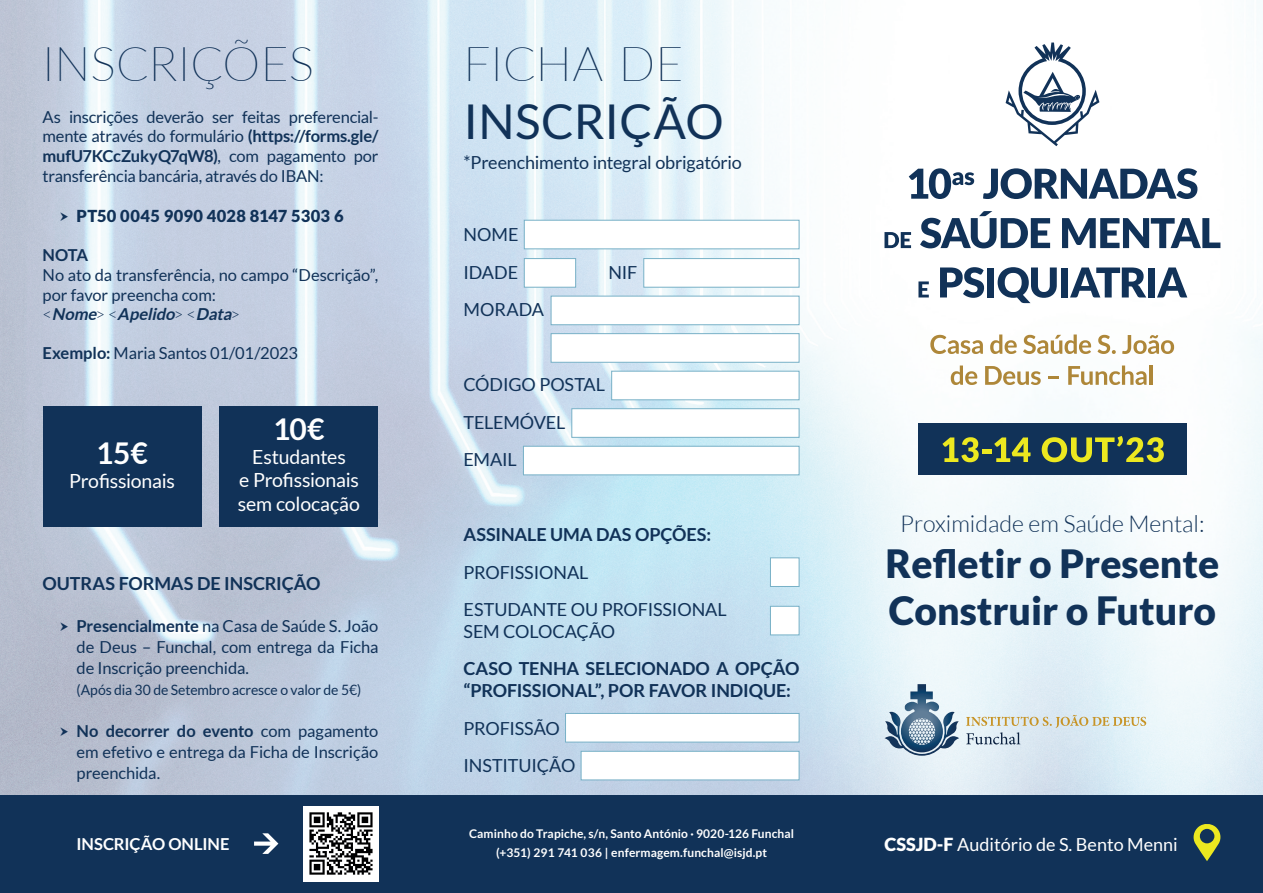
<style>
.page{position:relative;width:1263px;height:893px;background:#fff}
.page>*{position:absolute;margin:0;border:0;box-sizing:border-box;transform-origin:0 0}
.t1{font:100 48px "Lato";letter-spacing:.005em;color:#113258}
.t2{font:48px "Lato";letter-spacing:.005em;color:#113258}
.t3{font:900 39px/46.8px "Lato";color:#113258}
.t4{font:700 30px "Lato";color:#fff}
.t5{font:300 23.25px "Lato";color:#113258}
.t6{font:19.5px/23.4px "Lato";letter-spacing:-.01em;color:#fff;text-align:center}
.t7{font:18px/37.5px "Lato";letter-spacing:-.01em;color:#113258}
.t8{font:700 18px/21.6px "Lato";letter-spacing:-.005em;color:#113258}
.t9{font:18px "Lato";color:#fff}
.t10{font:16.5px/19.8px "Lato";letter-spacing:-.01em;color:#113258;text-align:justify}
.t11{font:900 16.5px "Lato";letter-spacing:.01em;color:#113258}
.t12{font:700 16.5px "Lato";color:#fff}
.t13{font:700 16.5px "Lato";color:#113258}
.t14{font:14.25px "Lato";letter-spacing:-.01em;color:#113258}
.t15{font:700 12px/18.6px "Lato";letter-spacing:.01em;color:#fff;text-align:center}
.s1{font-weight:700}
.s2{font-weight:300}
.s3{font-weight:700;font-style:italic}
.s4{font-weight:900}
</style>
<div class="page">
<img style="left:0;top:0;width:1263px;height:795px">
<svg style="left:909px;top:168px;width:65px;height:31px"></svg>
<svg style="left:983px;top:168px;width:214px;height:31px"></svg>
<svg style="left:884px;top:232px;width:27px;height:16px"></svg>
<svg style="left:920px;top:211px;width:130px;height:37px"></svg>
<svg style="left:1062px;top:218px;width:158px;height:30px"></svg>
<svg style="left:918px;top:281px;width:11px;height:16px"></svg>
<svg style="left:940px;top:267px;width:44px;height:31px"></svg>
<div style="left:987px;top:267px;width:7px;height:30px;background:#113258"></div>
<svg style="left:998px;top:267px;width:59px;height:36px"></svg>
<div style="left:1061px;top:267px;width:7px;height:30px;background:#113258"></div>
<svg style="left:1070px;top:267px;width:76px;height:30px"></svg>
<div style="left:1148px;top:267px;width:7px;height:30px;background:#113258"></div>
<svg style="left:1157px;top:267px;width:30px;height:30px"></svg>
<svg style="left:930px;top:335px;width:53px;height:19px"></svg>
<svg style="left:990px;top:334px;width:27px;height:20px"></svg>
<svg style="left:1023px;top:334px;width:68px;height:20px"></svg>
<svg style="left:1097px;top:335px;width:19px;height:19px"></svg>
<svg style="left:1122px;top:335px;width:52px;height:19px"></svg>
<svg style="left:951px;top:365px;width:26px;height:20px"></svg>
<svg style="left:985px;top:366px;width:56px;height:19px"></svg>
<svg style="left:1049px;top:376px;width:10px;height:2px"></svg>
<svg style="left:1068px;top:365px;width:78px;height:20px"></svg>
<hr style="left:1149px;top:365px;width:3px;height:20px;background:#ae8739">
<svg style="left:1005px;top:43px;width:94px;height:103px"></svg>
<div style="left:918px;top:423px;width:269px;height:52px;background:#113258"></div>
<svg style="left:942px;top:437px;width:88px;height:25px"></svg>
<svg style="left:1042px;top:436px;width:122px;height:26px"></svg>
<div style="left:0;top:795px;width:1263px;height:98px;background:#113258"></div>
<svg style="left:1193px;top:824px;width:28px;height:37px"></svg>
<svg style="left:966px;top:715px;width:180px;height:29px;background:#d5dcd9"></svg>
<svg style="left:884px;top:684px;width:75px;height:72px;background:#aec1d0"></svg>
<img style="left:901px;top:684px;width:42px;height:68px">
<div style="left:219px;top:406px;width:159px;height:121px;background:#113258"></div>
<div style="left:43px;top:406px;width:158px;height:121px;background:#113258"></div>
<div style="left:524px;top:220px;width:275px;height:29px;background:#fff;border:1px solid #78b1c7"></div>
<div style="left:524px;top:258px;width:52px;height:30px;background:#fff;border:1px solid #78b1c7"></div>
<div style="left:643px;top:258px;width:156px;height:30px;background:#fff;border:1px solid #78b1c7"></div>
<div style="left:551px;top:296px;width:248px;height:29px;background:#fff;border:1px solid #78b1c7"></div>
<div style="left:611px;top:371px;width:188px;height:29px;background:#fff;border:1px solid #78b1c7"></div>
<div style="left:551px;top:333px;width:248px;height:30px;background:#fff;border:1px solid #78b1c7"></div>
<div style="left:571px;top:408px;width:228px;height:30px;background:#fff;border:1px solid #78b1c7"></div>
<div style="left:523px;top:446px;width:276px;height:29px;background:#fff;border:1px solid #78b1c7"></div>
<div style="left:565px;top:713px;width:234px;height:29px;background:#fff;border:1px solid #78b1c7"></div>
<div style="left:581px;top:751px;width:218px;height:29px;background:#fff;border:1px solid #78b1c7"></div>
<div style="left:770px;top:557px;width:29px;height:30px;background:#fff;border:1px solid #78b1c7"></div>
<div style="left:770px;top:606px;width:29px;height:29px;background:#fff;border:1px solid #78b1c7"></div>
<img style="left:304px;top:806px;width:74px;height:75px">
<svg style="left:254px;top:833px;width:24px;height:21px"></svg>
<svg style="left:61px;top:212px;width:7px;height:9px"></svg>
<svg style="left:61px;top:622px;width:7px;height:9px"></svg>
<svg style="left:61px;top:727px;width:7px;height:9px"></svg>
<h1 class="t1" style="left:43px;top:31px;width:273px">INSCRIÇÕES</h1>
<p class="t10" style="left:43px;top:107px;width:337px">As inscrições deverão ser feitas preferencial&shy;mente através do formulário <span class="s1">(https://forms.gle/ mufU7KCcZukyQ7qW8)</span>, com pagamento por transferência bancária, através do IBAN:</p>
<p class="t11" style="left:77px;top:206px;width:268px">PT50 0045 9090 4028 8147 5303 6</p>
<p class="t13" style="left:43px;top:246px;width:47px">NOTA</p>
<p class="t10" style="left:43px;top:265px;width:337px;text-align:left">No ato da transferência, no campo “Descrição”, por favor preencha com:<br><span class="s2">&lt;</span> <span class="s3">Nome</span><span class="s2">&gt; &lt;</span> <span class="s3">Apelido</span><span class="s2">&gt; &lt;</span> <span class="s3">Data</span><span class="s2">&gt;</span></p>
<p class="t10" style="left:43px;top:343px;width:257px"><span class="s1">Exemplo:</span> Maria Santos 01/01/2023</p>
<h3 class="t4" style="left:96px;top:436px;width:53px">15€</h3>
<p class="t6" style="left:69px;top:469px;width:107px">Profissionais</p>
<h3 class="t4" style="left:273px;top:412px;width:53px">10€</h3>
<p class="t6" style="left:238px;top:445px;width:124px">Estudantes<br>e Profissionais sem colocação</p>
<p class="t8" style="left:43px;top:572px;width:279px">OUTRAS FORMAS DE INSCRIÇÃO</p>
<p class="t10" style="left:77px;top:615px;width:303px;line-height:21px"><span class="s1">Presencialmente</span> na Casa de Saúde S. João de Deus – Funchal, com entrega da Ficha de Inscrição preenchida.</p>
<p class="t14" style="left:77px;top:681px;width:286px">(Após dia 30 de Setembro acresce o valor de 5€)</p>
<p class="t10" style="left:77px;top:720px;width:303px;line-height:21px"><span class="s1">No decorrer do evento</span> com pagamento em efetivo e entrega da Ficha de Inscrição preenchida.</p>
<p class="t12" style="left:77px;top:835px;width:154px">INSCRIÇÃO ONLINE</p>
<h1 class="t1" style="left:463px;top:31px;width:221px">FICHA DE</h1>
<h1 class="t2" style="left:463px;top:95px;width:262px">INSCRIÇÃO</h1>
<p class="t7" style="left:463px;top:143px;width:280px">*Preenchimento integral obrigatório</p>
<p class="t7" style="left:463px;top:216px;width:56px">NOME<br>IDADE</p>
<p class="t7" style="left:463px;top:291px;width:82px">MORADA</p>
<p class="t7" style="left:608px;top:253px;width:30px">NIF</p>
<p class="t7" style="left:463px;top:366px;width:143px">CÓDIGO POSTAL<br>TELEMÓVEL<br>EMAIL</p>
<p class="t8" style="left:463px;top:524px;width:249px">ASSINALE UMA DAS OPÇÕES:</p>
<p class="t7" style="left:463px;top:553px;width:265px">PROFISSIONAL<br>ESTUDANTE OU PROFISSIONAL</p>
<p class="t7" style="left:463px;top:613px;width:153px">SEM COLOCAÇÃO</p>
<p class="t8" style="left:463px;top:658px;width:337px">CASO TENHA SELECIONADO A OPÇÃO “PROFISSIONAL”, POR FAVOR INDIQUE:</p>
<p class="t7" style="left:463px;top:709px;width:113px">PROFISSÃO<br>INSTITUIÇÃO</p>
<p class="t15" style="left:469px;top:824px;width:327px">Caminho do Trapiche, s/n, Santo António · 9020-126 Funchal (+351) 291 741 036 | enfermagem.funchal@isjd.pt</p>
<h3 class="t5" style="left:900px;top:511px;width:306px">Proximidade em Saúde Mental:</h3>
<h2 class="t3" style="left:885px;top:540px;width:335px">Refletir o Presente<br>Construir o Futuro</h2>
<p class="t9" style="left:884px;top:834px;width:295px"><span class="s4">CSSJD-F</span> Auditório de S. Bento Menni</p>
</div>
